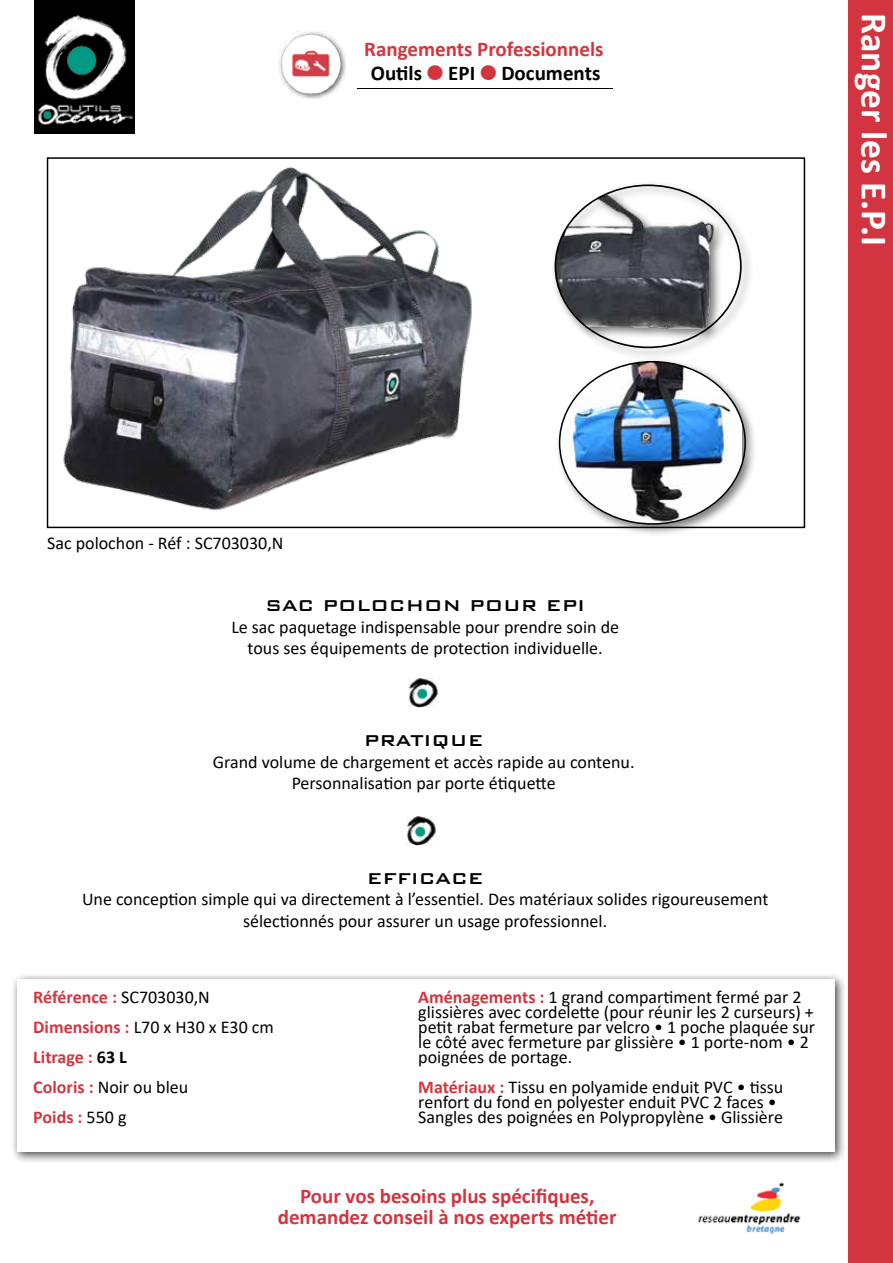
<style>
.page{position:relative;width:893px;height:1263px;background:#fff}
.page>*{position:absolute;margin:0;border:0;box-sizing:border-box;transform-origin:0 0}
.t1{font:700 37.5px "Calibri";color:#fff}
.t2{font:700 21px/24px "Calibri";color:#d23540;text-align:center}
.t3{font:500 21px "Bank Gothic BT";color:#000}
.t4{font:18px/15px "Calibri";color:#000;text-align:center}
.t5{font:700 18px/30px "Calibri";color:#d23540}
.s1{color:#000}
.s2{font-weight:400;color:#000}
.s3{font-weight:700;color:#d23540}
</style>
<div class="page">
<img style="left:34px;top:0;width:101px;height:134px">
<div style="left:849px;top:0;width:44px;height:1263px;background:#d23540"></div>
<img style="left:279px;top:31px;width:67px;height:68px">
<hr style="left:357px;top:89px;width:256px;height:1px;background:#000">
<img style="left:698px;top:1182px;width:103px;height:53px">
<img style="left:409px;top:678px;width:29px;height:30px">
<img style="left:407px;top:816px;width:30px;height:29px">
<div style="left:11px;top:973px;width:836px;height:191px;background:#000;opacity:.7"></div>
<div style="left:17px;top:979px;width:818px;height:172px;background:#fff"></div>
<div style="left:551px;top:180px;width:203px;height:180px;background:#000;opacity:.5"></div>
<img style="left:555px;top:185px;width:185px;height:162px">
<div style="left:555px;top:357px;width:203px;height:180px;background:#000;opacity:.5"></div>
<img style="left:560px;top:362px;width:182px;height:162px">
<img style="left:48px;top:157px;width:449px;height:372px">
<p class="t2" style="left:364px;top:36px;width:241px">Rangements Professionnels<br><span class="s1">Outils</span> ● <span class="s1">EPI</span> ● <span class="s1">Documents</span></p>
<h1 class="t1" style="left:901px;top:13px;width:235px;rotate:90deg">Ranger les E.P.I</h1>
<p class="t4" style="left:47px;top:535px;width:238px">Sac polochon - Réf : SC703030,N</p>
<p class="t3" style="left:265px;top:594px;width:322px">SAC POLOCHON POUR EPI</p>
<p class="t4" style="left:231px;top:615px;width:389px;line-height:21.6px">Le sac paquetage indispensable pour prendre soin de tous ses équipements de protection individuelle.</p>
<p class="t3" style="left:364px;top:729px;width:121px">PRATIQUE</p>
<p class="t4" style="left:213px;top:750px;width:423px;line-height:21.6px">Grand volume de chargement et accès rapide au contenu.<br>Personnalisation par porte étiquette</p>
<p class="t3" style="left:367px;top:867px;width:119px">EFFICACE</p>
<p class="t4" style="left:82px;top:888px;width:688px;line-height:21.6px">Une conception simple qui va directement à l’essentiel. Des matériaux solides rigoureusement sélectionnés pour assurer un usage professionnel.</p>
<p class="t5" style="left:33px;top:982px;width:242px">Référence : <span class="s2">SC703030,N<br></span>Dimensions : <span class="s2">L70 x H30 x E30 cm<br></span>Litrage : <span class="s1">63 L<br></span>Coloris : <span class="s2">Noir ou bleu<br></span>Poids : <span class="s2">550 g</span></p>
<p class="t4" style="left:418px;top:989px;width:398px;text-align:left"><span class="s3">Aménagements :</span> 1 grand compartiment fermé par 2 glissières avec cordelette (pour réunir les 2 curseurs) + petit rabat fermeture par velcro • 1 poche plaquée sur le côté avec fermeture par glissière • 1 porte-nom • 2 poignées de portage.</p>
<p class="t4" style="left:418px;top:1079px;width:366px;text-align:left"><span class="s3">Matériaux :</span> Tissu en polyamide enduit PVC • tissu renfort du fond en polyester enduit PVC 2 faces •<br>Sangles des poignées en Polypropylène • Glissière</p>
<p class="t2" style="left:278px;top:1185px;width:340px;line-height:21px">Pour vos besoins plus spécifiques, demandez conseil à nos experts métier</p>
</div>
